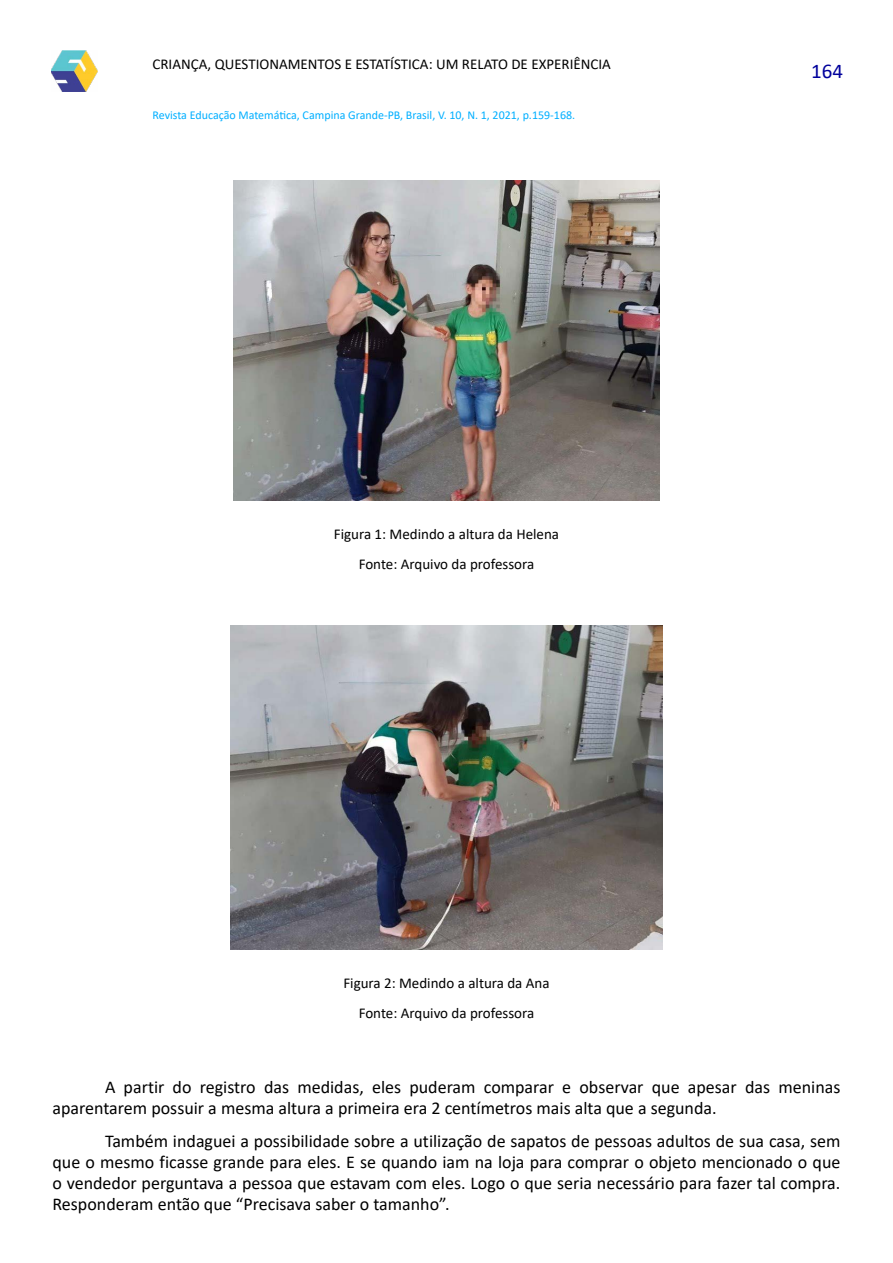
<style>
.page{position:relative;width:893px;height:1263px;background:#fff}
.page>*{position:absolute;margin:0;border:0;box-sizing:border-box;transform-origin:0 0}
.t1{font:21px "Calibri";color:#00009c}
.t2{font:18px/21px "Calibri";color:#000}
.t3{font:15px/30px "Calibri";color:#000;text-align:center}
.t4{font:12px "Calibri";color:#00afff}
</style>
<div class="page">
<img style="left:51px;top:51px;width:47px;height:41px">
<img style="left:233px;top:180px;width:427px;height:320px">
<img style="left:231px;top:625px;width:431px;height:324px">
<p class="t3" style="left:152px;top:49px;width:460px">CRIANÇA, QUESTIONAMENTOS E ESTATÍSTICA: UM RELATO DE EXPERIÊNCIA</p>
<p class="t4" style="left:152px;top:107px;width:424px">Revista Educação Matemática, Campina Grande-PB, Brasil, V. 10, N. 1, 2021, p.159-168.</p>
<p class="t3" style="left:334px;top:519px;width:227px">Figura 1: Medindo a altura da Helena<br>Fonte: Arquivo da professora</p>
<p class="t3" style="left:343px;top:968px;width:208px">Figura 2: Medindo a altura da Ana<br>Fonte: Arquivo da professora</p>
<p class="t1" style="left:811px;top:56px;width:33px">164</p>
<p class="t2" style="left:52px;top:1076px;width:789px;text-indent:53px">A partir do registro das medidas, eles puderam comparar e observar que apesar das meninas aparentarem possuir a mesma altura a primeira era 2 centímetros mais alta que a segunda.</p>
<p class="t2" style="left:52px;top:1130px;width:789px;text-align:justify;text-indent:53px">Também indaguei a possibilidade sobre a utilização de sapatos de pessoas adultos de sua casa, sem que o mesmo ficasse grande para eles. E se quando iam na loja para comprar o objeto mencionado o que o vendedor perguntava a pessoa que estavam com eles. Logo o que seria necessário para fazer tal compra.<br>Responderam então que “Precisava saber o tamanho”.</p>
</div>
